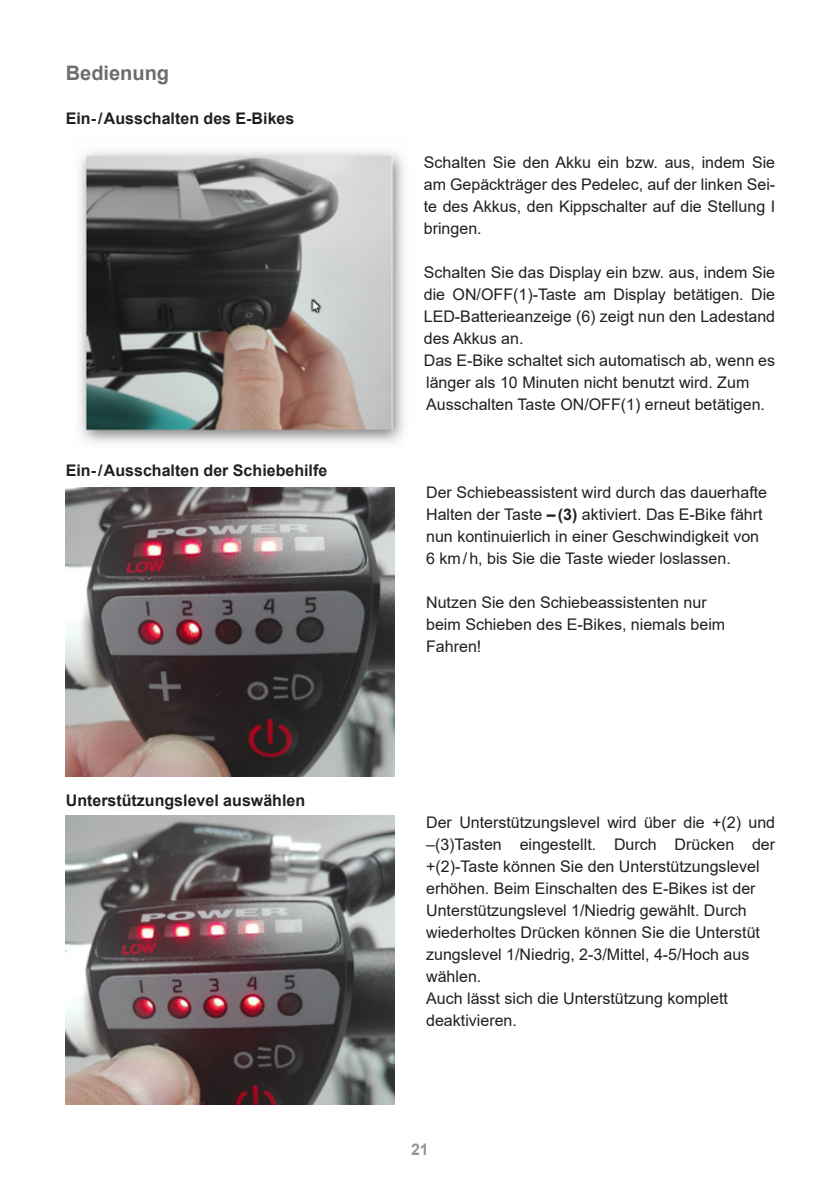
<style>
.page{position:relative;width:840px;height:1191px;background:#fff}
.page>*{position:absolute;margin:0;border:0;box-sizing:border-box;transform-origin:0 0}
.Head{font:700 20px "Arial";color:#6c6d70}
.Fließtext{font:16px/22px "Arial";color:#231f20}
.Subhead{font:700 16px "Arial";color:#231f20}
.t1{font:700 16px "Arial";color:#939598}
.s1{font-weight:700}
</style>
<div class="page">
<img style="left:79px;top:151px;width:325px;height:292px">
<img style="left:66px;top:488px;width:328px;height:289px">
<img style="left:66px;top:815px;width:328px;height:290px">
<p class="Head" style="left:66px;top:59px;width:105px">Bedienung</p>
<p class="Subhead" style="left:66px;top:107px;width:230px">Ein-/Ausschalten des E-Bikes</p>
<p class="Subhead" style="left:66px;top:459px;width:263px">Ein-/Ausschalten der Schiebehilfe</p>
<p class="Subhead" style="left:66px;top:789px;width:241px">Unterstützungslevel auswählen</p>
<p class="Fließtext" style="left:423px;top:151px;width:352px;text-align:justify">Schalten Sie den Akku ein bzw. aus, indem Sie am Gepäckträger des Pedelec, auf der linken Sei&shy;te des Akkus, den Kippschalter auf die Stellung I bringen.</p>
<p class="Fließtext" style="left:423px;top:261px;width:353px;text-align:justify">Schalten Sie das Display ein bzw. aus, indem Sie die ON/OFF(1)-Taste am Display betätigen. Die LED-Batterieanzeige (6) zeigt nun den Ladestand des Akkus an.</p>
<p class="Fließtext" style="left:423px;top:349px;width:352px">Das E-Bike schaltet sich automatisch ab, wenn es</p>
<p class="Fließtext" style="left:426px;top:371px;width:340px">länger als 10 Minuten nicht benutzt wird. Zum<br>Ausschalten Taste ON/OFF(1) erneut betätigen.</p>
<p class="Fließtext" style="left:426px;top:481px;width:342px">Der Schiebeassistent wird durch das dauerhafte Halten der Taste <span class="s1">–(3)</span> aktiviert. Das E-Bike fährt nun kontinuierlich in einer Geschwindigkeit von 6 km/h, bis Sie die Taste wieder loslassen.</p>
<p class="Fließtext" style="left:426px;top:591px;width:300px">Nutzen Sie den Schiebeassistenten nur beim Schieben des E-Bikes, niemals beim</p>
<p class="Fließtext" style="left:426px;top:635px;width:57px">Fahren!</p>
<p class="Fließtext" style="left:426px;top:811px;width:350px">Der Unterstützungslevel wird über die +(2) und –(3)Tasten eingestellt. Durch Drücken der +(2)-Taste können Sie den Unterstützungslevel erhöhen. Beim Einschalten des E-Bikes ist der Unterstützungslevel 1/Niedrig gewählt. Durch wiederholtes Drücken können Sie die Unterstüt zungslevel 1/Niedrig, 2-3/Mittel, 4-5/Hoch aus wählen.</p>
<p class="Fließtext" style="left:426px;top:987px;width:303px">Auch lässt sich die Unterstützung komplett</p>
<p class="Fließtext" style="left:426px;top:1009px;width:92px">deaktivieren.</p>
<p class="t1" style="left:411px;top:1138px;width:19px">21</p>
</div>
